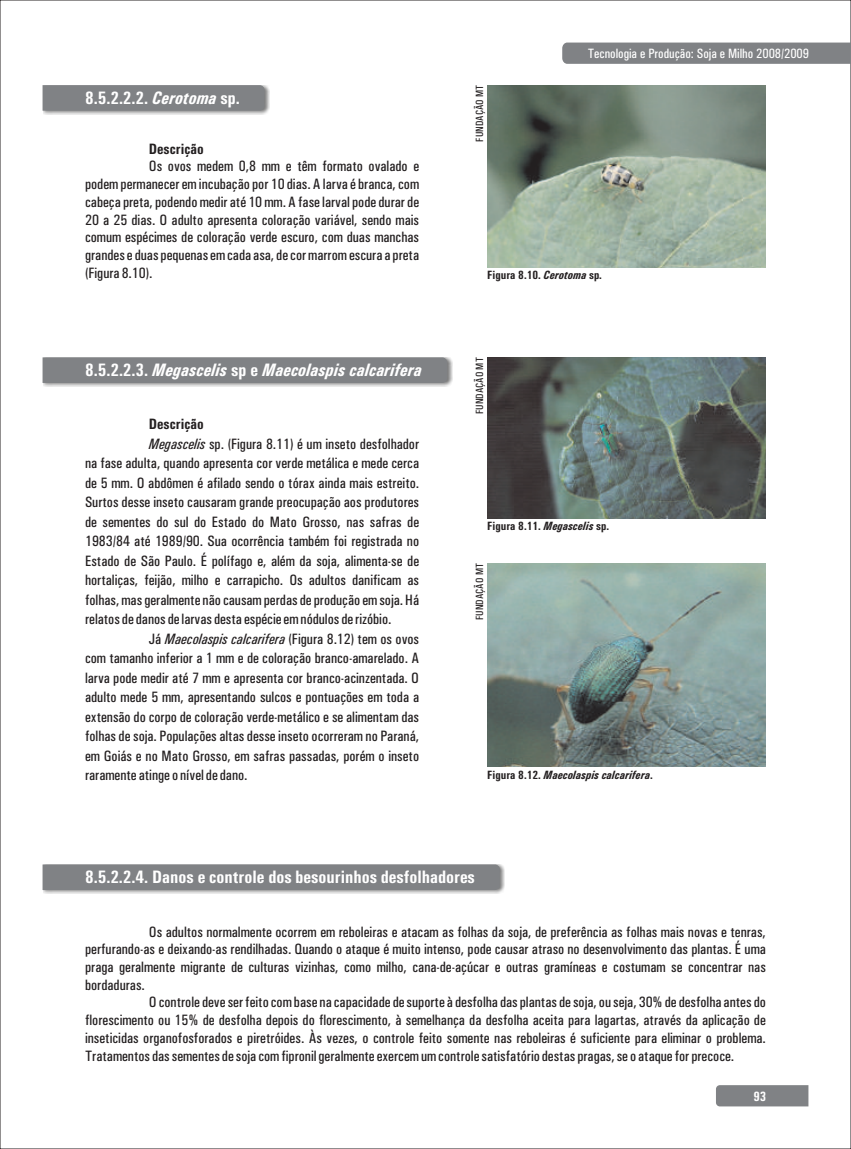
<style>
.page{position:relative;width:851px;height:1149px;background:#fff}
.page>*{position:absolute;margin:0;border:0;box-sizing:border-box;transform-origin:0 0}
.t1{font:500 condensed 18px "Univers";color:#fff}
.t2{font:italic 500 condensed 18px "Univers";color:#fff}
.t3{font:500 condensed 15px/17.7px "Univers";color:#231f20;text-align:justify}
.t4{font:500 condensed 15px "Univers";color:#231f20}
.t5{font:500 condensed 13.5px "Univers";color:#fff}
.t6{font:500 condensed 13.5px "Univers";color:#fff}
.t7{font:500 condensed 12px "Univers";color:#231f20}
.t8{font:italic 500 condensed 12px "Univers";color:#231f20}
.t9{font:500 condensed 10.5px "Univers";color:#231f20}
.s1{font-style:italic}
.s2{font-style:normal}
</style>
<div class="page">
<div style="left:562px;top:43px;width:288px;height:21px;background:#808285"></div>
<img style="left:487px;top:563px;width:278px;height:203px">
<img style="left:487px;top:85px;width:278px;height:183px">
<img style="left:487px;top:357px;width:278px;height:161px">
<img style="left:44px;top:85px;width:225px;height:29px">
<div style="left:43px;top:85px;width:221px;height:26px;background:#808285"></div>
<img style="left:44px;top:357px;width:408px;height:29px">
<div style="left:43px;top:357px;width:404px;height:26px;background:#808285"></div>
<img style="left:44px;top:864px;width:461px;height:29px">
<div style="left:43px;top:864px;width:457px;height:25px;background:#808285"></div>
<div style="left:716px;top:1085px;width:92px;height:21px;background:#808285"></div>
<p class="t1" style="left:85px;top:91px;width:156px">8.5.2.2.2. <span class="s1">Cerotoma</span> sp.</p>
<p class="t4" style="left:149px;top:143px;width:56px">Descrição</p>
<p class="t3" style="left:85px;top:159px;width:335px;text-indent:64px">Os ovos medem 0,8 mm e têm formato ovalado e podem permanecer em incubação por 10 dias. A larva é branca, com cabeça preta, podendo medir até 10 mm. A fase larval pode durar de 20 a 25 dias. O adulto apresenta coloração variável, sendo mais comum espécimes de coloração verde escuro, com duas manchas grandes e duas pequenas em cada asa, de cor marrom escura a preta (Figura 8.10).</p>
<p class="t2" style="left:85px;top:363px;width:338px"><span class="s2">8.5.2.2.3.</span> Megascelis <span class="s2">sp e</span> Maecolaspis calcarifera</p>
<p class="t4" style="left:149px;top:419px;width:56px">Descrição</p>
<p class="t3" style="left:149px;top:436px;width:272px"><span class="s1">Megascelis</span> sp. (Figura 8.11) é um inseto desfolhador</p>
<p class="t3" style="left:85px;top:455px;width:335px">na fase adulta, quando apresenta cor verde metálica e mede cerca</p>
<p class="t3" style="left:85px;top:475px;width:335px">de 5 mm. O abdômen é afilado sendo o tórax ainda mais estreito.</p>
<p class="t3" style="left:85px;top:494px;width:335px">Surtos desse inseto causaram grande preocupação aos produtores</p>
<p class="t3" style="left:85px;top:514px;width:335px">de sementes do sul do Estado do Mato Grosso, nas safras de</p>
<p class="t3" style="left:85px;top:533px;width:335px">1983/84 até 1989/90. Sua ocorrência também foi registrada no</p>
<p class="t3" style="left:85px;top:553px;width:335px">Estado de São Paulo. É polífago e, além da soja, alimenta-se de</p>
<p class="t3" style="left:85px;top:572px;width:335px">hortaliças, feijão, milho e carrapicho. Os adultos danificam as</p>
<p class="t3" style="left:85px;top:592px;width:335px">folhas, mas geralmente não causam perdas de produção em soja. Há</p>
<p class="t3" style="left:85px;top:611px;width:308px">relatos de danos de larvas desta espécie em nódulos de rizóbio.</p>
<p class="t3" style="left:149px;top:631px;width:272px">Já <span class="s1">Maecolaspis calcarifera</span> (Figura 8.12) tem os ovos</p>
<p class="t3" style="left:85px;top:650px;width:335px">com tamanho inferior a 1 mm e de coloração branco-amarelado. A</p>
<p class="t3" style="left:85px;top:670px;width:335px">larva pode medir até 7 mm e apresenta cor branco-acinzentada. O</p>
<p class="t3" style="left:85px;top:689px;width:335px">adulto mede 5 mm, apresentando sulcos e pontuações em toda a</p>
<p class="t3" style="left:85px;top:709px;width:335px">extensão do corpo de coloração verde-metálico e se alimentam das</p>
<p class="t3" style="left:85px;top:728px;width:335px">folhas de soja. Populações altas desse inseto ocorreram no Paraná,</p>
<p class="t3" style="left:85px;top:748px;width:335px">em Goiás e no Mato Grosso, em safras passadas, porém o inseto</p>
<p class="t3" style="left:85px;top:767px;width:164px">raramente atinge o nível de dano.</p>
<p class="t9" style="left:475px;top:141px;width:58px;rotate:-90deg">FUNDAÇÃO MT</p>
<p class="t5" style="left:587px;top:48px;width:223px">Tecnologia e Produção: Soja e Milho 2008/2009</p>
<p class="t7" style="left:487px;top:271px;width:116px">Figura 8.10. <span class="s1">Cerotoma</span> sp.</p>
<p class="t9" style="left:475px;top:414px;width:58px;rotate:-90deg">FUNDAÇÃO MT</p>
<p class="t7" style="left:487px;top:522px;width:123px">Figura 8.11. <span class="s1">Megascelis</span> sp.</p>
<p class="t9" style="left:475px;top:619px;width:58px;rotate:-90deg">FUNDAÇÃO MT</p>
<p class="t8" style="left:487px;top:770px;width:167px"><span class="s2">Figura 8.12.</span> Maecolaspis calcarifera<span class="s2">.</span></p>
<p class="t1" style="left:85px;top:870px;width:391px">8.5.2.2.4. Danos e controle dos besourinhos desfolhadores</p>
<p class="t3" style="left:149px;top:923px;width:618px">Os adultos normalmente ocorrem em reboleiras e atacam as folhas da soja, de preferência as folhas mais novas e tenras,</p>
<p class="t3" style="left:85px;top:941px;width:682px">perfurando-as e deixando-as rendilhadas. Quando o ataque é muito intenso, pode causar atraso no desenvolvimento das plantas. É uma</p>
<p class="t3" style="left:85px;top:958px;width:682px">praga geralmente migrante de culturas vizinhas, como milho, cana-de-açúcar e outras gramíneas e costumam se concentrar nas</p>
<p class="t3" style="left:85px;top:976px;width:61px">bordaduras.</p>
<p class="t3" style="left:149px;top:994px;width:618px">O controle deve ser feito com base na capacidade de suporte à desfolha das plantas de soja, ou seja, 30% de desfolha antes do</p>
<p class="t3" style="left:85px;top:1012px;width:682px">florescimento ou 15% de desfolha depois do florescimento, à semelhança da desfolha aceita para lagartas, através da aplicação de</p>
<p class="t3" style="left:85px;top:1029px;width:682px">inseticidas organofosforados e piretróides. Às vezes, o controle feito somente nas reboleiras é suficiente para eliminar o problema.</p>
<p class="t3" style="left:85px;top:1047px;width:650px">Tratamentos das sementes de soja com fipronil geralmente exercem um controle satisfatório destas pragas, se o ataque for precoce.</p>
<p class="t6" style="left:753px;top:1091px;width:14px">93</p>
</div>
